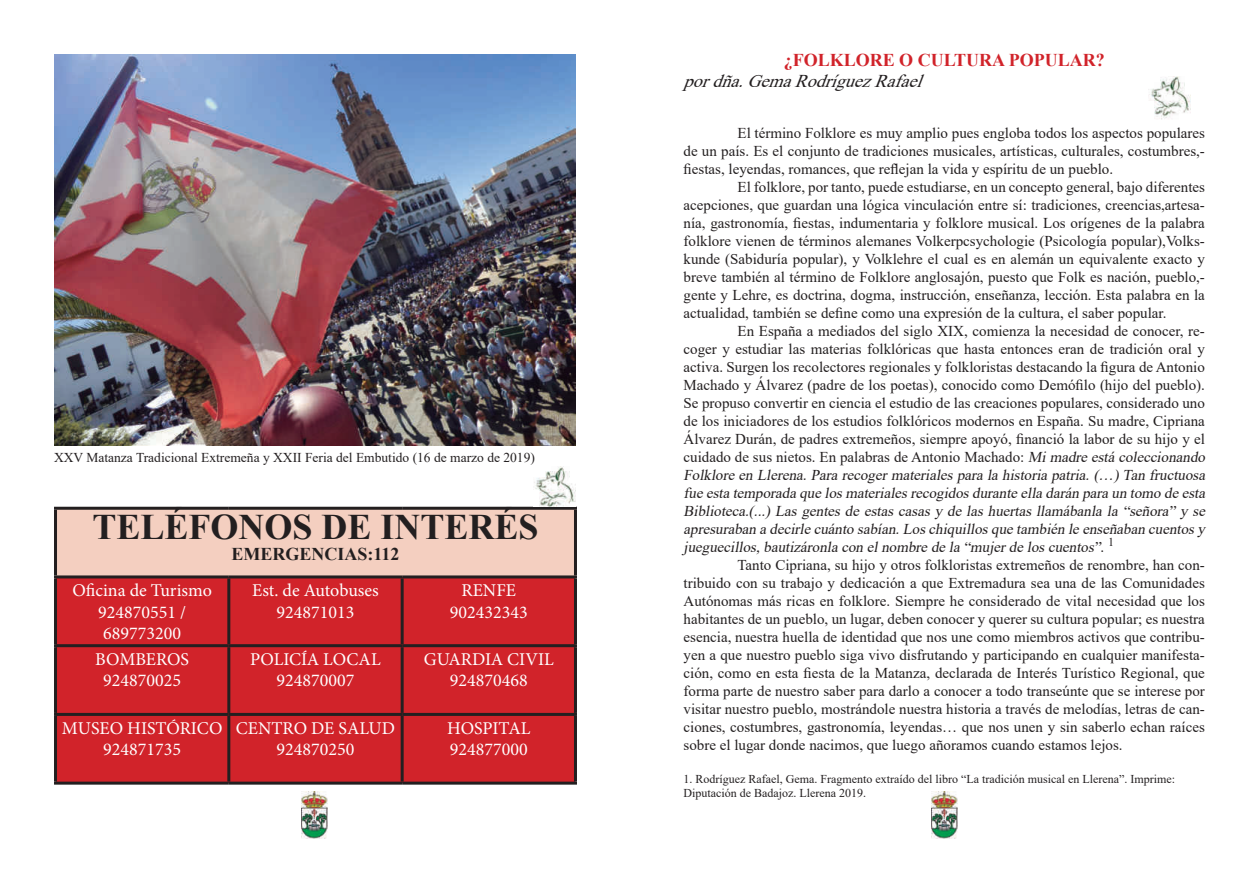
<style>
.page{position:relative;width:1259px;height:893px;background:#fff}
.page>*{position:absolute;margin:0;border:0;box-sizing:border-box;transform-origin:0 0}
.t1{font:700 36px "Times New Roman";color:#231f20}
.t2{font:18px/21.6px "Minion Pro";color:#fff;text-align:center}
.t3{font:italic 18px "Times New Roman";color:#231f20}
.t4{font:700 18px "Times New Roman";color:#d1232a}
.t5{font:700 18px "Times New Roman";color:#231f20}
.t6{font:15px/18px "Times New Roman";color:#231f20;text-align:justify}
.t7{font:13.5px "Times New Roman";color:#231f20}
.t8{font:12px/14.4px "Times New Roman";color:#231f20}
.s1{font-style:italic}
</style>
<div class="page">
<img style="left:54px;top:55px;width:521px;height:391px">
<div style="left:56px;top:508px;width:519px;height:69px;background:#f4cfc0"></div>
<div style="left:57px;top:578px;width:517px;height:204px;background:#d1232a"></div>
<hr style="left:54px;top:507px;width:175px;height:3px;background:#231f20">
<hr style="left:54px;top:510px;width:3px;height:65px;background:#231f20">
<hr style="left:229px;top:507px;width:173px;height:3px;background:#231f20">
<hr style="left:402px;top:507px;width:175px;height:3px;background:#231f20">
<hr style="left:574px;top:510px;width:3px;height:65px;background:#231f20">
<hr style="left:54px;top:575px;width:175px;height:3px;background:#231f20">
<hr style="left:54px;top:578px;width:3px;height:66px;background:#231f20">
<hr style="left:229px;top:575px;width:173px;height:3px;background:#231f20">
<hr style="left:227px;top:578px;width:3px;height:66px;background:#231f20">
<hr style="left:402px;top:575px;width:175px;height:3px;background:#231f20">
<hr style="left:401px;top:578px;width:3px;height:66px;background:#231f20">
<hr style="left:574px;top:578px;width:3px;height:66px;background:#231f20">
<hr style="left:54px;top:644px;width:175px;height:3px;background:#231f20">
<hr style="left:54px;top:647px;width:3px;height:66px;background:#231f20">
<hr style="left:229px;top:644px;width:173px;height:3px;background:#231f20">
<hr style="left:227px;top:647px;width:3px;height:66px;background:#231f20">
<hr style="left:402px;top:644px;width:175px;height:3px;background:#231f20">
<hr style="left:401px;top:647px;width:3px;height:66px;background:#231f20">
<hr style="left:574px;top:647px;width:3px;height:66px;background:#231f20">
<hr style="left:54px;top:713px;width:175px;height:3px;background:#231f20">
<hr style="left:54px;top:716px;width:3px;height:66px;background:#231f20">
<hr style="left:229px;top:713px;width:173px;height:3px;background:#231f20">
<hr style="left:227px;top:716px;width:3px;height:66px;background:#231f20">
<hr style="left:402px;top:713px;width:175px;height:3px;background:#231f20">
<hr style="left:401px;top:716px;width:3px;height:66px;background:#231f20">
<hr style="left:574px;top:716px;width:3px;height:66px;background:#231f20">
<hr style="left:54px;top:782px;width:175px;height:3px;background:#231f20">
<hr style="left:229px;top:782px;width:173px;height:3px;background:#231f20">
<hr style="left:402px;top:782px;width:175px;height:3px;background:#231f20">
<img style="left:1148px;top:76px;width:43px;height:43px">
<img style="left:931px;top:792px;width:26px;height:47px">
<img style="left:302px;top:792px;width:26px;height:47px">
<img style="left:534px;top:467px;width:41px;height:40px">
<p class="t7" style="left:54px;top:448px;width:482px">XXV Matanza Tradicional Extremeña y XXII Feria del Embutido (16 de marzo de 2019)</p>
<h1 class="t1" style="left:92px;top:514px;width:448px">TELÉFONOS DE INTERÉS</h1>
<p class="t5" style="left:231px;top:548px;width:170px">EMERGENCIAS:112</p>
<p class="t2" style="left:72px;top:579px;width:141px">Oficina de Turismo<br>924870551 /<br>689773200</p>
<p class="t2" style="left:252px;top:579px;width:128px">Est. de Autobuses<br>924871013</p>
<p class="t2" style="left:450px;top:579px;width:79px">RENFE<br>902432343</p>
<p class="t2" style="left:95px;top:648px;width:95px">BOMBEROS<br>924870025</p>
<p class="t2" style="left:250px;top:648px;width:132px">POLICÍA LOCAL<br>924870007</p>
<p class="t2" style="left:424px;top:648px;width:131px">GUARDIA CIVIL<br>924870468</p>
<p class="t2" style="left:62px;top:716px;width:162px">MUSEO HISTÓRICO<br>924871735</p>
<p class="t2" style="left:236px;top:716px;width:161px">CENTRO DE SALUD<br>924870250</p>
<p class="t2" style="left:447px;top:716px;width:85px;text-align:left">HOSPITAL<br>924877000</p>
<p class="t4" style="left:784px;top:54px;width:322px">¿FOLKLORE O CULTURA POPULAR?</p>
<p class="t3" style="left:683px;top:68px;width:248px">pordña.GemaRodríguezRafael</p>
<p class="t6" style="left:683px;top:126px;width:523px;text-indent:54px">El término Folklore es muy amplio pues engloba todos los aspectos populares de un país. Es el conjunto de tradiciones musicales, artísticas, culturales, costumbres,- fiestas, leyendas, romances, que reflejan la vida y espíritu de un pueblo.</p>
<p class="t6" style="left:683px;top:180px;width:523px;text-indent:54px">El folklore, por tanto, puede estudiarse, en un concepto general, bajo diferentes acepciones, que guardan una lógica vinculación entre sí: tradiciones, creencias,artesa&shy;nía, gastronomía, fiestas, indumentaria y folklore musical. Los orígenes de la palabra folklore vienen de términos alemanes Volkerpcsychologie (Psicología popular),Volks&shy;kunde (Sabiduría popular), y Volklehre el cual es en alemán un equivalente exacto y breve también al término de Folklore anglosajón, puesto que Folk es nación, pueblo,- gente y Lehre, es doctrina, dogma, instrucción, enseñanza, lección. Esta palabra en la actualidad, también se define como una expresión de la cultura, el saber popular.</p>
<p class="t6" style="left:683px;top:322px;width:526px;text-align:left;text-indent:54px">En España a mediados del siglo XIX, comienza la necesidad de conocer, re&shy;coger y estudiar las materias folklóricas que hasta entonces eran de tradición oral y activa. Surgen los recolectores regionales y folkloristas destacando la figura de Antonio Machado y Álvarez (padre de los poetas), conocido como Demófilo (hijo del pueblo).<br>Se propuso convertir en ciencia el estudio de las creaciones populares, considerado uno de los iniciadores de los estudios folklóricos modernos en España. Su madre, Cipriana Álvarez Durán, de padres extremeños, siempre apoyó, financió la labor de su hijo y el cuidado de sus nietos. En palabras de Antonio Machado: <span class="s1">Mimadre está coleccionando Folklore en Llerena.Para recogermaterialespara la historia patria.(…)Tan fructuosa fue esta temporada que losmaterialesrecogidosdurante ella darán para un tomo de esta Biblioteca.(...) Las gentes de estas casas y de las huertas llamábanla la “señora” y se apresuraban a decirle cuánto sabían.Loschiquillosque también le enseñaban cuentosy jueguecillos,bautizáronla con elnombre de la “muj erde loscuentos”</span>. <sup>1</sup></p>
<p class="t6" style="left:683px;top:556px;width:523px;text-indent:54px">Tanto Cipriana, su hijo y otros folkloristas extremeños de renombre, han con&shy;tribuido con su trabajo y dedicación a que Extremadura sea una de las Comunidades Autónomas más ricas en folklore. Siempre he considerado de vital necesidad que los habitantes de un pueblo, un lugar, deben conocer y querer su cultura popular; es nuestra esencia, nuestra huella de identidad que nos une como miembros activos que contribu&shy;yen a que nuestro pueblo siga vivo disfrutando y participando en cualquier manifesta&shy;ción, como en esta fiesta de la Matanza, declarada de Interés Turístico Regional, que forma parte de nuestro saber para darlo a conocer a todo transeúnte que se interese por visitar nuestro pueblo, mostrándole nuestra historia a través de melodías, letras de can&shy;ciones, costumbres, gastronomía, leyendas… que nos unen y sin saberlo echan raíces sobre el lugar donde nacimos, que luego añoramos cuando estamos lejos.</p>
<p class="t8" style="left:683px;top:771px;width:493px">1. Rodríguez Rafael, Gema. Fragmento extraído del libro “La tradición musical en Llerena”. Imprime:<br>Diputación de Badajoz. Llerena 2019.</p>
</div>
